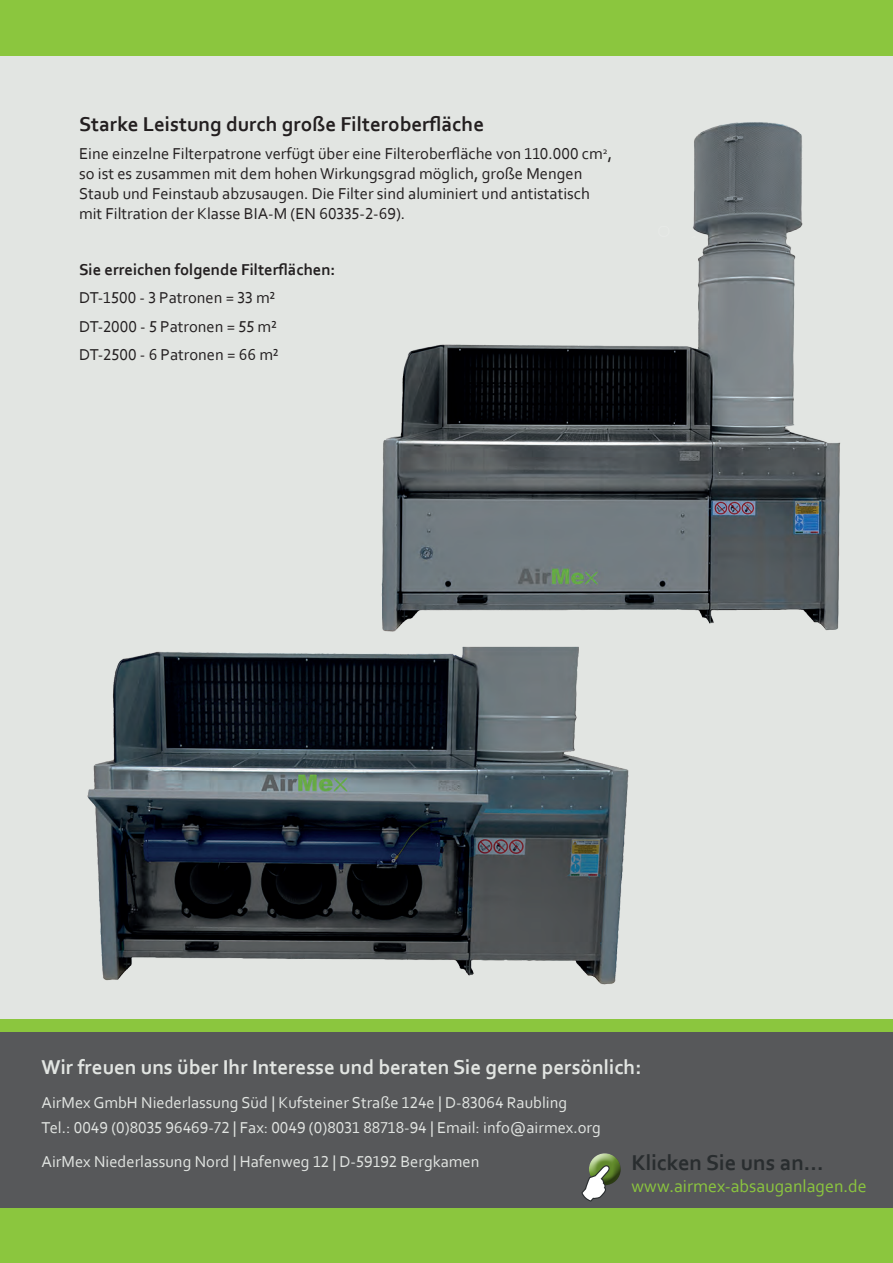
<style>
.page{position:relative;width:893px;height:1263px;background:#fff}
.page>*{position:absolute;margin:0;border:0;box-sizing:border-box;transform-origin:0 0}
.t1{font:700 22.5px "Corbel";color:#292d2f}
.t2{font:700 21px "Corbel";color:#e2e5e2}
.t3{font:700 21px "Corbel";color:#231f20}
.t4{font:18px "Corbel";color:#8bc63e}
.t5{font:16.5px/19.8px "Corbel";color:#231f20}
.t6{font:16.5px/25.5px "Corbel";color:#e2e5e2}
.t7{font:700 16.5px "Corbel";color:#231f20}
</style>
<div class="page">
<div style="left:0;top:55px;width:893px;height:964px;background:#e2e5e2"></div>
<div style="left:0;top:0;width:893px;height:55px;background:#8bc63e"></div>
<img style="left:381px;top:122px;width:460px;height:509px">
<img style="left:87px;top:619px;width:565px;height:366px">
<div style="left:0;top:1208px;width:893px;height:55px;background:#8bc63e"></div>
<div style="left:0;top:1032px;width:893px;height:176px;background:#57585a"></div>
<div style="left:589px;top:1151px;width:33px;height:24px;background:#fff;opacity:.75"></div>
<div style="left:589px;top:1157px;width:33px;height:29px;background:#231f20;opacity:.75"></div>
<div style="left:0;top:1019px;width:893px;height:13px;background:#8bc63e"></div>
<svg style="left:581px;top:1162px;width:38px;height:40px"></svg>
<p class="t3" style="left:79px;top:111px;width:406px">Starke Leistung durch große Filteroberfläche</p>
<p class="t5" style="left:79px;top:143px;width:534px">Eine einzelne Filterpatrone verfügt über eine Filteroberfläche von 110.000 cm<sup>2</sup>, so ist es zusammen mit dem hohen Wirkungsgrad möglich, große Mengen Staub und Feinstaub abzusaugen. Die Filter sind aluminiert und antistatisch mit Filtration der Klasse BIA-M (EN 60335-2-69).</p>
<p class="t7" style="left:79px;top:259px;width:258px">Sie erreichen folgende Filterflächen:</p>
<p class="t5" style="left:79px;top:283px;width:201px;line-height:28.3px">DT-1500 - 3 Patronen = 33 m²<br>DT-2000 - 5 Patronen = 55 m²<br>DT-2500 - 6 Patronen = 66 m²</p>
<p class="t2" style="left:42px;top:1053px;width:601px">Wir freuen uns über Ihr Interesse und beraten Sie gerne persönlich:</p>
<p class="t6" style="left:42px;top:1089px;width:561px">AirMex GmbH Niederlassung Süd | Kufsteiner Straße 124e | D-83064 Raubling<br>Tel.: 0049 (0)8035 96469-72 | Fax: 0049 (0)8031 88718-94 | Email: info@airmex.org</p>
<p class="t6" style="left:42px;top:1148px;width:439px">AirMex Niederlassung Nord | Hafenweg 12 | D-59192 Bergkamen</p>
<p class="t4" style="left:631px;top:1175px;width:237px">www.airmex-absauganlagen.de</p>
<h1 class="t1" style="left:631px;top:1149px;width:194px">Klicken Sie uns an...</h1>
</div>
